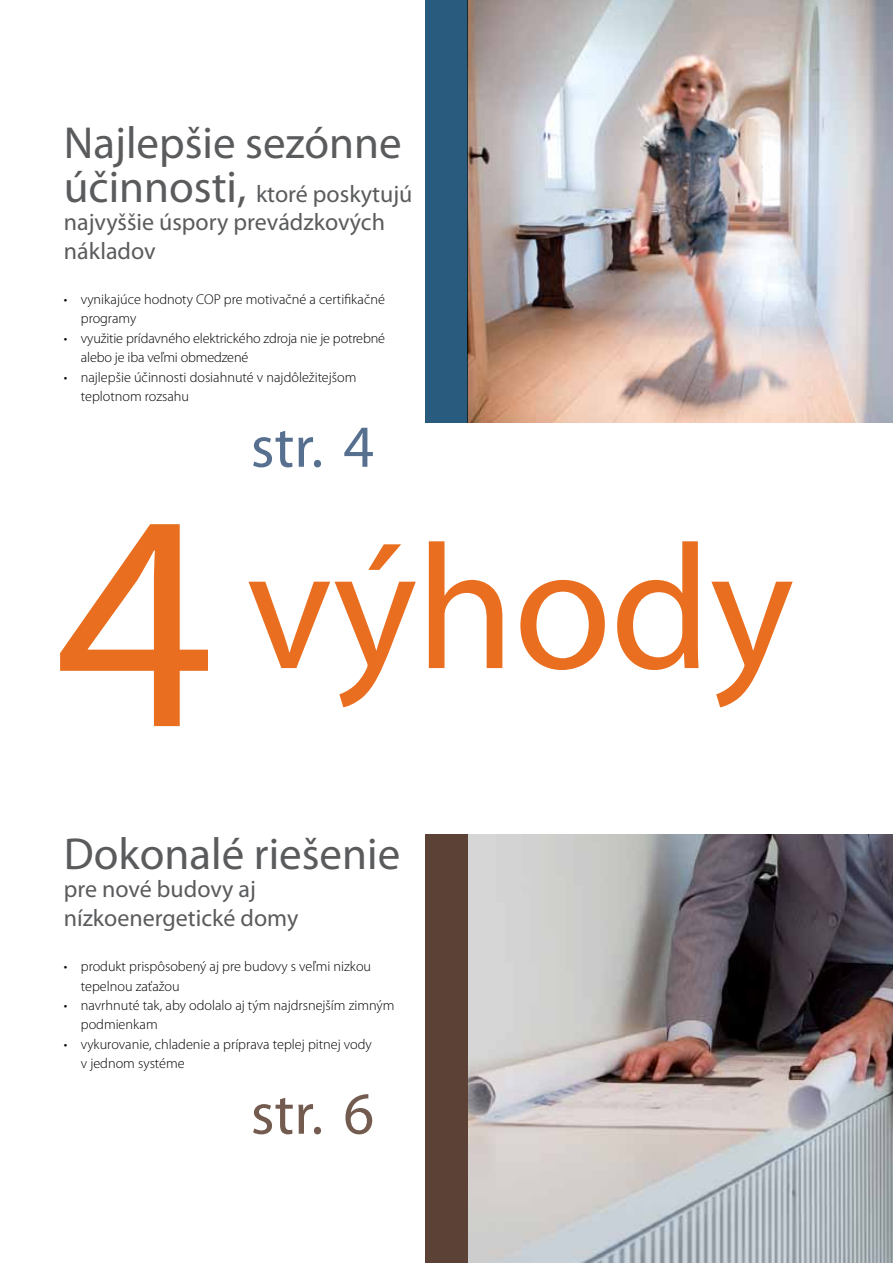
<style>
.page{position:relative;width:893px;height:1263px;background:#fff}
.page>*{position:absolute;margin:0;border:0;box-sizing:border-box;transform-origin:0 0}
.t1{font:178.5px "Myriad Pro";letter-spacing:-.005em;color:#e96e1f}
.t2{font:60px "Myriad Pro";color:#745b4f}
.t3{font:60px "Myriad Pro";color:#577090}
.t4{font:45px "Myriad Pro";color:#5a5b5d}
.t5{font:24px/28.8px "Myriad Pro";color:#5a5b5d}
.t6{font:300 14.25px/19.5px "Myriad Pro";color:#000}
.s1{font-size:45px}
.s2{font-size:310.65px}
</style>
<div class="page">
<img style="left:468px;top:835px;width:425px;height:428px">
<div style="left:425px;top:835px;width:43px;height:428px;background:#5c4236"></div>
<img style="left:468px;top:0;width:425px;height:422px">
<div style="left:425px;top:0;width:43px;height:422px;background:#285b7e"></div>
<h3 class="t4" style="left:64px;top:115px;width:339px">Najlepšie sezónne</h3>
<h3 class="t5" style="left:64px;top:179px;width:350px"><span class="s1">účinnosti,</span> ktoré poskytujú najvyššie úspory prevádzkových nákladov</h3>
<p class="t6" style="left:81px;top:290px;width:306px;text-indent:-17px">• vynikajúce hodnoty COP pre motivačné a certifikačné programy</p>
<p class="t6" style="left:81px;top:329px;width:306px;text-indent:-17px">• využitie prídavného elektrického zdroja nie je potrebné alebo je iba veľmi obmedzené</p>
<p class="t6" style="left:81px;top:368px;width:277px;text-indent:-17px">• najlepšie účinnosti dosiahnuté v najdôležitejšom teplotnom rozsahu</p>
<h2 class="t3" style="left:251px;top:410px;width:125px">str. 4</h2>
<h1 class="t1" style="left:55px;top:498px;width:740px"><span class="s2">4</span> výhody</h1>
<h3 class="t4" style="left:64px;top:826px;width:338px">Dokonalé riešenie</h3>
<h3 class="t5" style="left:64px;top:875px;width:236px">pre nové budovy aj nízkoenergetické domy</h3>
<p class="t6" style="left:81px;top:957px;width:292px;text-indent:-17px">• produkt prispôsobený aj pre budovy s veľmi nizkou tepelnou zaťažou</p>
<p class="t6" style="left:81px;top:996px;width:315px;text-indent:-17px">• navrhnuté tak, aby odolalo aj tým najdrsnejším zimným podmienkam</p>
<p class="t6" style="left:81px;top:1035px;width:293px;text-indent:-17px">• vykurovanie, chladenie a príprava teplej pitnej vody v jednom systéme</p>
<h2 class="t2" style="left:251px;top:1076px;width:125px">str. 6</h2>
</div>
